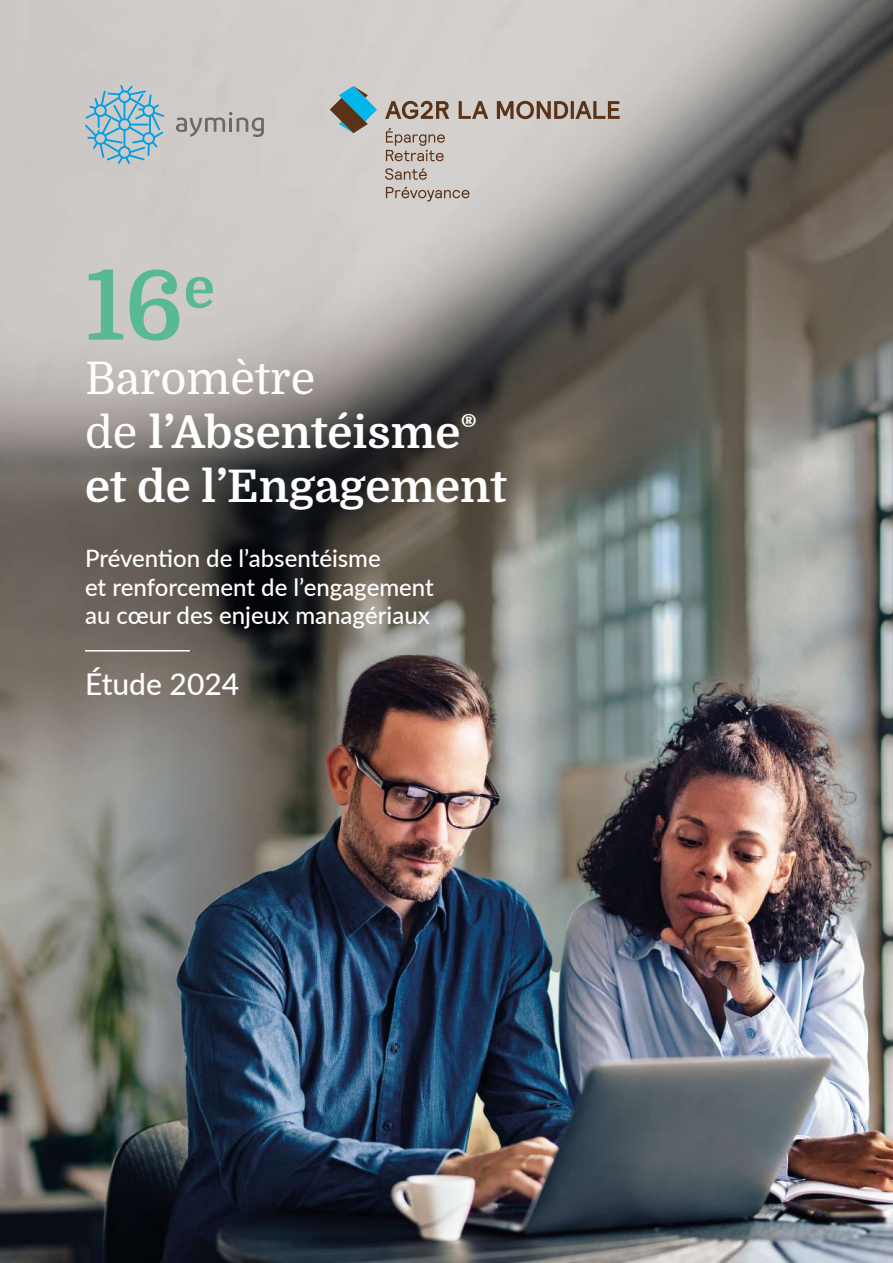
<style>
.page{position:relative;width:893px;height:1263px;background:#fff}
.page>*{position:absolute;margin:0;border:0;box-sizing:border-box;transform-origin:0 0}
.t1{font:700 96px "Domine";color:#59b995}
.t2{font:700 45px/54px "Domine";color:#fff}
.t3{font:500 30px "Lato";color:#fff}
.t4{font:500 24px/28.8px "Lato";color:#fff}
.s1{font-weight:400}
</style>
<div class="page">
<img style="left:0;top:0;width:893px;height:1263px">
<hr style="left:85px;top:650px;width:105px;height:1px;background:#fff">
<svg style="left:176px;top:112px;width:88px;height:25px;background:#b4b1ae"></svg>
<svg style="left:85px;top:85px;width:79px;height:79px;background:#9fbfcc"></svg>
<svg style="left:330px;top:86px;width:47px;height:47px;background:#769ba1"></svg>
<hr style="left:571px;top:101px;width:3px;height:18px;background:#5a3217">
<svg style="left:459px;top:101px;width:29px;height:18px"></svg>
<svg style="left:575px;top:101px;width:45px;height:18px"></svg>
<svg style="left:497px;top:101px;width:71px;height:18px"></svg>
<svg style="left:385px;top:101px;width:64px;height:18px"></svg>
<svg style="left:386px;top:128px;width:59px;height:33px;background:#b8ada4"></svg>
<svg style="left:385px;top:168px;width:42px;height:12px"></svg>
<svg style="left:386px;top:187px;width:83px;height:14px"></svg>
<h1 class="t1" style="left:85px;top:253px;width:131px">16<sup>e</sup></h1>
<h2 class="t2" style="left:85px;top:352px;width:424px"><span class="s1">Baromètre<br>de</span> l’Absentéisme<sup>® </sup>et de l’Engagement</h2>
<p class="t4" style="left:85px;top:543px;width:350px">Prévention de l’absentéisme<br>et renforcement de l’engagement au cœur des enjeux managériaux</p>
<p class="t3" style="left:85px;top:662px;width:156px">Étude 2024</p>
</div>
